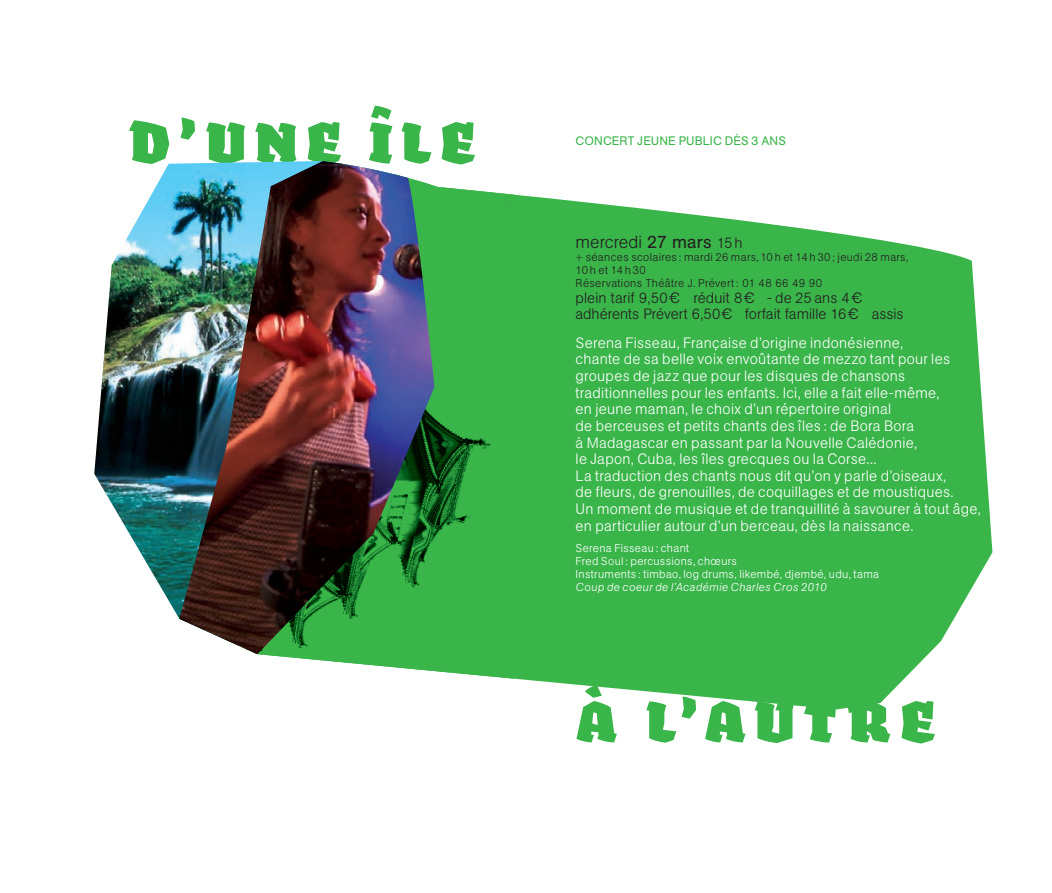
<style>
.page{position:relative;width:1052px;height:893px;background:#fff}
.page>*{position:absolute;margin:0;border:0;box-sizing:border-box;transform-origin:0 0}
.titre_gras{font:900 59.5px "Fakir";letter-spacing:.16em;color:#3ab54a}
.titre{font:900 59.5px "Fakir";letter-spacing:.175em;color:#3ab54a}
.date{font:300 17.5px "AG Buch";letter-spacing:.005em;color:#231f20}
.texte{font:300 14.88px/16.6px "AG Buch";letter-spacing:.02em;color:#fff}
.date-2{font:300 14.88px "AG Buch";color:#231f20}
.genre{font:12.25px "AG Buch";letter-spacing:.01em;color:#3ab54a}
.texte-2{font:300 11.38px "AG Buch";letter-spacing:.03em;color:#fff}
.texte-3{font:300 11.38px/13.1px "AG Buch";letter-spacing:.03em;color:#231f20}
.date-3{font:300 11.38px "AG Buch";letter-spacing:.03em;color:#231f20}
.texte-4{font:italic 300 11.38px "AG Buch";letter-spacing:.04em;color:#fff}
.s1{font-weight:400}
.s2{font-size:14.88px}
</style>
<div class="page">
<svg style="left:514px;top:194px;width:478px;height:515px;background:#51be60"></svg>
<img style="left:257px;top:185px;width:257px;height:494px">
<img style="left:94px;top:163px;width:85px;height:455px">
<img style="left:179px;top:161px;width:255px;height:493px">
<p class="titre_gras" style="left:130px;top:104px;width:346px">D’UNE ÎLE</p>
<p class="genre" style="left:575px;top:134px;width:212px">CONCERT JEUNE PUBLIC DÈS 3 ANS</p>
<p class="date" style="left:575px;top:232px;width:168px">mercredi <span class="s1">27 mars</span> <span class="s2">15h</span></p>
<p class="texte-3" style="left:575px;top:251px;width:334px">+ séances scolaires : mardi 26 mars, 10 h et 14 h 30 ; jeudi 28 mars,<br>10h et 14h30</p>
<p class="date-3" style="left:575px;top:277px;width:248px">Réservations Théâtre J. Prévert : 01 48 66 49 90</p>
<p class="date-2" style="left:575px;top:289px;width:288px">plein tarif 9,50€ réduit 8€ - de 25 ans 4€</p>
<p class="date-2" style="left:575px;top:305px;width:330px">adhérents Prévert 6,50€ forfait famille 16€ assis</p>
<p class="texte" style="left:575px;top:334px;width:407px">Serena Fisseau, Française d’origine indonésienne,<br>chante de sa belle voix envoûtante de mezzo tant pour les groupes de jazz que pour les disques de chansons traditionnelles pour les enfants. Ici, elle a fait elle-même,<br>en jeune maman, le choix d’un répertoire original<br>de berceuses et petits chants des îles : de Bora Bora<br>à Madagascar en passant par la Nouvelle Calédonie,<br>le Japon, Cuba, les îles grecques ou la Corse...<br>La traduction des chants nous dit qu’on y parle d’oiseaux,<br>de fleurs, de grenouilles, de coquillages et de moustiques.<br>Un moment de musique et de tranquillité à savourer à tout âge, en particulier autour d’un berceau, dès la naissance.</p>
<p class="texte-2" style="left:575px;top:541px;width:115px">Serena Fisseau : chant</p>
<p class="texte-2" style="left:575px;top:554px;width:163px">Fred Soul : percussions, chœurs</p>
<p class="texte-2" style="left:575px;top:567px;width:305px">Instruments : timbao, log drums, likembé, djembé, udu, tama</p>
<p class="texte-4" style="left:575px;top:581px;width:252px">Coup de coeur de l’Académie Charles Cros 2010</p>
<p class="titre" style="left:575px;top:682px;width:361px">À L’AUTRE</p>
</div>
